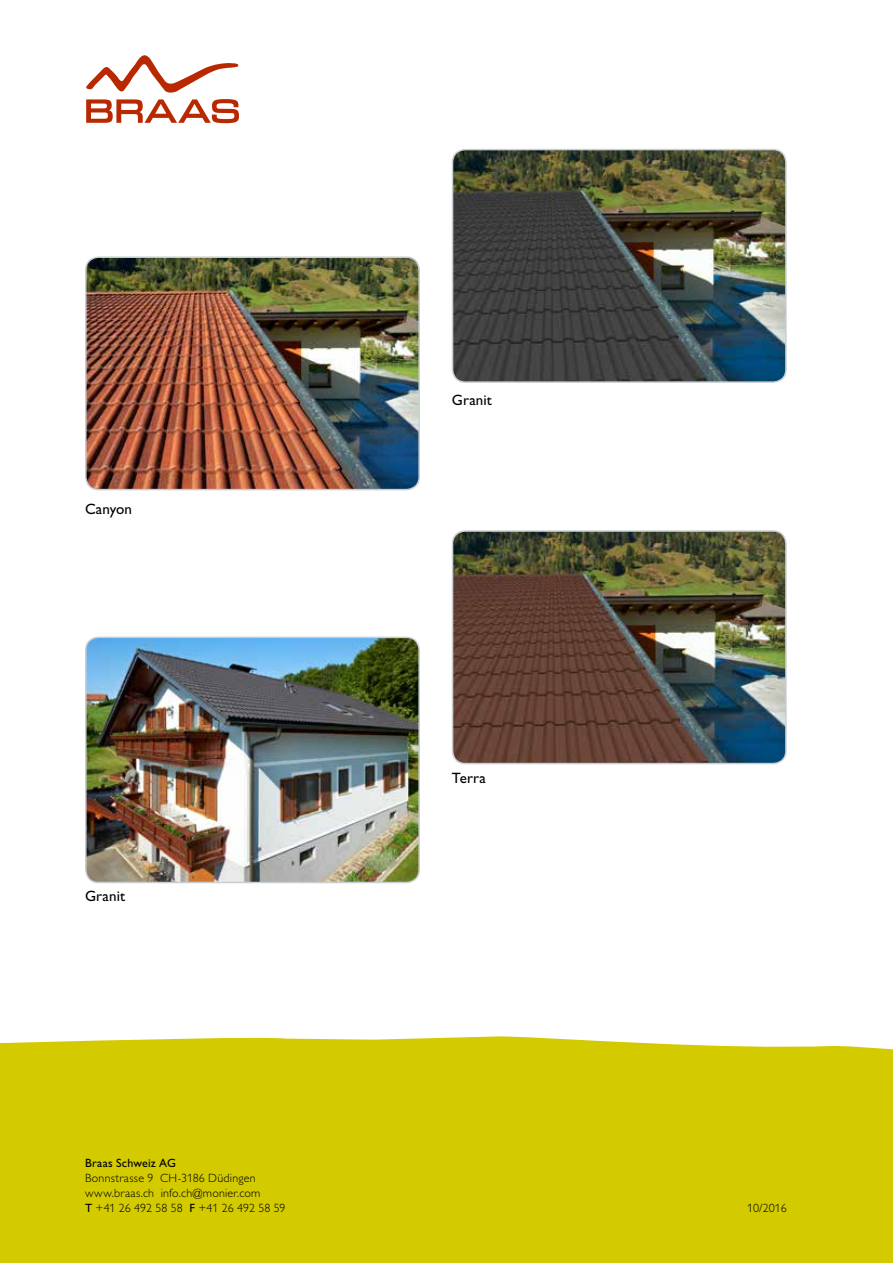
<style>
.page{position:relative;width:893px;height:1263px;background:#fff}
.page>*{position:absolute;margin:0;border:0;box-sizing:border-box;transform-origin:0 0}
.t1{font:15px "Gill Alt One";letter-spacing:.01em;color:#000}
.t2{font:300 12px/15px "Gill Alt One";letter-spacing:.015em;color:#000}
.t3{font:12px "Gill Alt One";letter-spacing:.02em;color:#000}
.s1{font-weight:400}
</style>
<div class="page">
<div style="left:0;top:1036px;width:893px;height:227px;background:#d3ca00"></div>
<img style="left:86px;top:637px;width:333px;height:245px">
<div style="left:85px;top:637px;width:335px;height:246px;border:2px solid #c8ced3;border-radius:13px"></div>
<img style="left:453px;top:150px;width:331px;height:232px">
<div style="left:452px;top:149px;width:335px;height:234px;border:2px solid #c8ced3;border-radius:13px"></div>
<img style="left:453px;top:533px;width:333px;height:230px">
<div style="left:452px;top:530px;width:335px;height:234px;border:2px solid #c8ced3;border-radius:13px"></div>
<svg style="left:86px;top:55px;width:152px;height:38px"></svg>
<svg style="left:86px;top:99px;width:153px;height:24px"></svg>
<img style="left:86px;top:259px;width:333px;height:231px">
<div style="left:85px;top:256px;width:335px;height:234px;border:2px solid #c8ced3;border-radius:13px"></div>
<p class="t1" style="left:85px;top:501px;width:49px">Canyon</p>
<p class="t1" style="left:85px;top:887px;width:42px">Granit</p>
<p class="t3" style="left:85px;top:1156px;width:92px">Braas Schweiz AG</p>
<p class="t2" style="left:85px;top:1170px;width:202px">Bonnstrasse 9 CH-3186 Düdingen www.braas.ch info.ch@monier.com<br><span class="s1">T</span> +41 26 492 58 58 <span class="s1">F</span> +41 26 492 58 59</p>
<p class="t1" style="left:452px;top:392px;width:42px">Granit</p>
<p class="t1" style="left:452px;top:770px;width:36px">Terra</p>
<p class="t2" style="left:747px;top:1200px;width:41px">10/2016</p>
</div>
